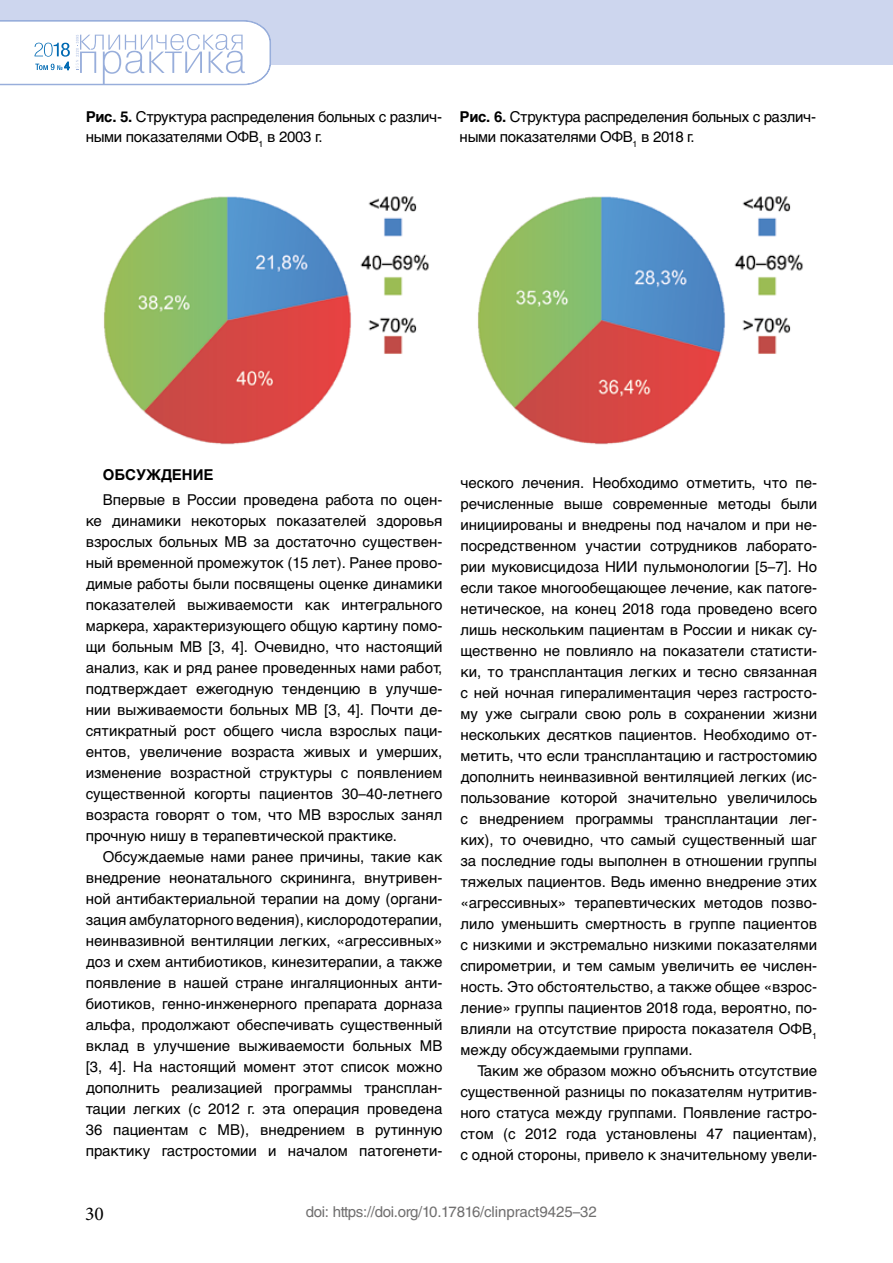
<style>
.page{position:relative;width:893px;height:1263px;background:#fff}
.page>*{position:absolute;margin:0;border:0;box-sizing:border-box;transform-origin:0 0}
.t1{font:19.5px "Minion Pro";color:#000}
.t2{font:15px/21px "Helvetica Cyrillic";color:#000;text-align:justify}
.t3{font:15px/19.5px "Helvetica Cyrillic";letter-spacing:-.02em;color:#000}
.t4{font:15px "Helvetica Cyrillic";letter-spacing:-.02em;color:#706f6f}
.t5{font:700 15px "Helvetica Cyrillic";color:#000}
.s1{font-weight:700}
</style>
<div class="page">
<div style="left:0;top:0;width:893px;height:65px;background:#cdd6ee"></div>
<svg style="left:0;top:20px;width:271px;height:65px"></svg>
<img style="left:104px;top:196px;width:325px;height:249px">
<img style="left:478px;top:196px;width:325px;height:249px">
<p class="t3" style="left:86px;top:107px;width:358px"><span class="s1">Рис. 5.</span> Структура распределения больных с различ&shy;ными показателями ОФВ<sub>1</sub> в 2003 г.</p>
<p class="t3" style="left:460px;top:107px;width:358px"><span class="s1">Рис. 6.</span> Структура распределения больных с различ&shy;ными показателями ОФВ<sub>1</sub> в 2018 г.</p>
<p class="t5" style="left:103px;top:466px;width:112px">ОБСУЖДЕНИЕ</p>
<p class="t2" style="left:86px;top:489px;width:358px;text-indent:17px">Впервые в России проведена работа по оцен&shy;ке динамики некоторых показателей здоровья взрослых больных МВ за достаточно существен&shy;ный временной промежуток (15 лет). Ранее прово&shy;димые работы были посвящены оценке динамики показателей выживаемости как интегрального маркера, характеризующего общую картину помо&shy;щи больным МВ [3, 4]. Очевидно, что настоящий анализ, как и ряд ранее проведенных нами работ, подтверждает ежегодную тенденцию в улучше&shy;нии выживаемости больных МВ [3, 4]. Почти де&shy;сятикратный рост общего числа взрослых паци&shy;ентов, увеличение возраста живых и умерших, изменение возрастной структуры с появлением существенной когорты пациентов 30–40-летнего возраста говорят о том, что МВ взрослых занял прочную нишу в терапевтической практике.</p>
<p class="t2" style="left:86px;top:846px;width:358px;text-indent:17px">Обсуждаемые нами ранее причины, такие как внедрение неонатального скрининга, внутривен&shy;ной антибактериальной терапии на дому (органи&shy;зация амбулаторного ведения), кислородотерапии, неинвазивной вентиляции легких, «агрессивных» доз и схем антибиотиков, кинезитерапии, а также появление в нашей стране ингаляционных анти&shy;биотиков, генно-инженерного препарата дорназа альфа, продолжают обеспечивать существенный вклад в улучшение выживаемости больных МВ [3, 4]. На настоящий момент этот список можно дополнить реализацией программы трансплан&shy;тации легких (с 2012 г. эта операция проведена 36 пациентам с МВ), внедрением в рутинную практику гастростомии и началом патогенети-</p>
<p class="t2" style="left:460px;top:472px;width:358px">ческого лечения. Необходимо отметить, что пе&shy;речисленные выше современные методы были инициированы и внедрены под началом и при не&shy;посредственном участии сотрудников лаборато&shy;рии муковисцидоза НИИ пульмонологии [5–7]. Но если такое многообещающее лечение, как патоге&shy;нетическое, на конец 2018 года проведено всего лишь нескольким пациентам в России и никак су&shy;щественно не повлияло на показатели статисти&shy;ки, то трансплантация легких и тесно связанная с ней ночная гипералиментация через гастросто&shy;му уже сыграли свою роль в сохранении жизни нескольких десятков пациентов. Необходимо от&shy;метить, что если трансплантацию и гастростомию дополнить неинвазивной вентиляцией легких (ис&shy;пользование которой значительно увеличилось с внедрением программы трансплантации лег&shy;ких), то очевидно, что самый существенный шаг за последние годы выполнен в отношении группы тяжелых пациентов. Ведь именно внедрение этих «агрессивных» терапевтических методов позво&shy;лило уменьшить смертность в группе пациентов с низкими и экстремально низкими показателями спирометрии, и тем самым увеличить ее числен&shy;ность. Это обстоятельство, а также общее «взрос&shy;ление» группы пациентов 2018 года, вероятно, по&shy;влияли на отсутствие прироста показателя ОФВ<sub>1 </sub>между обсуждаемыми группами.</p>
<p class="t2" style="left:460px;top:1060px;width:358px;text-indent:17px">Таким же образом можно объяснить отсутствие существенной разницы по показателям нутритив&shy;ного статуса между группами. Появление гастро&shy;стом (с 2012 года установлены 47 пациентам), с одной стороны, привело к значительному увели-</p>
<h1 class="t1" style="left:85px;top:1200px;width:20px">30</h1>
<p class="t4" style="left:306px;top:1203px;width:293px">doi: https://doi.org/10.17816/clinpract9425–32</p>
</div>
